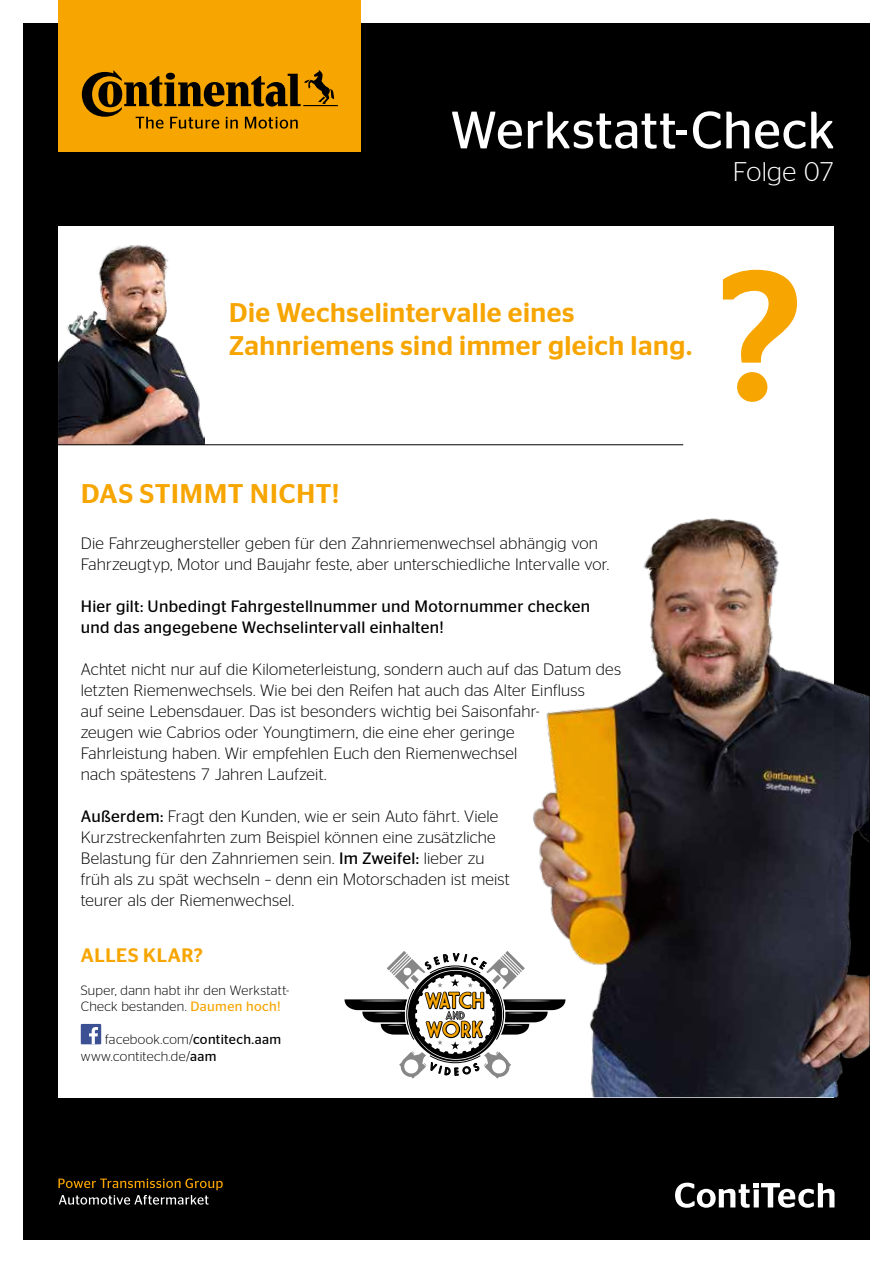
<style>
.page{position:relative;width:893px;height:1263px;background:#fff}
.page>*{position:absolute;margin:0;border:0;box-sizing:border-box;transform-origin:0 0}
.t1{font:500 184.95px "Continental Stag Sans";color:#f7a500}
.t2{font:52.5px "Continental Stag Sans";letter-spacing:.01em;color:#fff}
.t3{font:500 27px/33px "Continental Stag Sans";letter-spacing:.02em;color:#f7a500}
.t4{font:300 27px "Continental Stag Sans";letter-spacing:.01em;color:#fff}
.t5{font:21.6px/29px "Market Deco";letter-spacing:-.055em;color:#f7a500}
.t6{font:500 19.5px "Continental Stag Sans";letter-spacing:.025em;color:#f7a500}
.t7{font:300 16.5px/21px "Continental Stag Sans";letter-spacing:.015em;color:#000}
.t8{font:16.5px/21px "Continental Stag Sans";letter-spacing:.02em;color:#000}
.t9{font:300 13.5px/16.5px "Continental Stag Sans";letter-spacing:.025em;color:#000}
.t10{font:10.2px "Market Deco";color:#868786}
.s1{font-weight:400}
.s2{font-weight:400;color:#f7a500}
</style>
<div class="page">
<div style="left:23px;top:23px;width:847px;height:1216px;background:#000"></div>
<div style="left:59px;top:226px;width:775px;height:871px;background:#fff"></div>
<svg style="left:675px;top:1183px;width:159px;height:25px"></svg>
<svg style="left:58px;top:1178px;width:165px;height:26px"></svg>
<img style="left:389px;top:444px;width:481px;height:653px">
<img style="left:59px;top:245px;width:146px;height:199px">
<hr style="left:23px;top:444px;width:660px;height:1px;background:#000">
<div style="left:81px;top:1024px;width:20px;height:20px;background:#3c5193"></div>
<svg style="left:89px;top:1027px;width:9px;height:17px"></svg>
<div style="left:58px;top:0;width:303px;height:152px;background:#f7a500"></div>
<svg style="left:82px;top:70px;width:256px;height:59px"></svg>
<svg style="left:344px;top:951px;width:221px;height:127px"></svg>
<h2 class="t2" style="left:450px;top:100px;width:386px">Werkstatt-Check</h2>
<h3 class="t4" style="left:733px;top:157px;width:103px">Folge 07</h3>
<h3 class="t3" style="left:229px;top:296px;width:464px">Die Wechselintervalle eines<br>Zahnriemens sind immer gleich lang.</h3>
<h1 class="t1" style="left:719px;top:230px;width:85px">?</h1>
<h3 class="t3" style="left:81px;top:477px;width:260px">DAS STIMMT NICHT!</h3>
<p class="t7" style="left:81px;top:532px;width:530px">Die Fahrzeughersteller geben für den Zahnriemenwechsel abhängig von<br>Fahrzeugtyp, Motor und Baujahr feste, aber unterschiedliche Intervalle vor.</p>
<p class="t8" style="left:81px;top:596px;width:511px">Hier gilt: Unbedingt Fahrgestellnummer und Motornummer checken und das angegebene Wechselintervall einhalten!</p>
<p class="t7" style="left:81px;top:658px;width:542px">Achtet nicht nur auf die Kilometerleistung, sondern auch auf das Datum des letzten Riemenwechsels. Wie bei den Reifen hat auch das Alter Einfluss<br>auf seine Lebensdauer. Das ist besonders wichtig bei Saisonfahr-<br>zeugen wie Cabrios oder Youngtimern, die eine eher geringe<br>Fahrleistung haben. Wir empfehlen Euch den Riemenwechsel<br>nach spätestens 7 Jahren Laufzeit.</p>
<p class="t7" style="left:81px;top:805px;width:430px"><span class="s1">Außerdem:</span> Fragt den Kunden, wie er sein Auto fährt. Viele Kurzstreckenfahrten zum Beispiel können eine zusätzliche Belastung für den Zahnriemen sein. <span class="s1">Im Zweifel:</span> lieber zu früh als zu spät wechseln – denn ein Motorschaden ist meist teurer als der Riemenwechsel.</p>
<p class="t6" style="left:81px;top:944px;width:123px">ALLES KLAR?</p>
<p class="t9" style="left:81px;top:982px;width:210px">Super, dann habt ihr den Werkstatt-<br>Check bestanden. <span class="s2">Daumen hoch!</span></p>
<p class="t9" style="left:81px;top:1031px;width:202px;text-indent:24px">facebook.com/<span class="s1">contitech.aam </span>www.contitech.de/<span class="s1">aam</span></p>
<h3 class="t5" style="left:424px;top:986px;width:62px">WATCH<br>WORK</h3>
<p class="t10" style="left:445px;top:1010px;width:21px">and</p>
</div>
